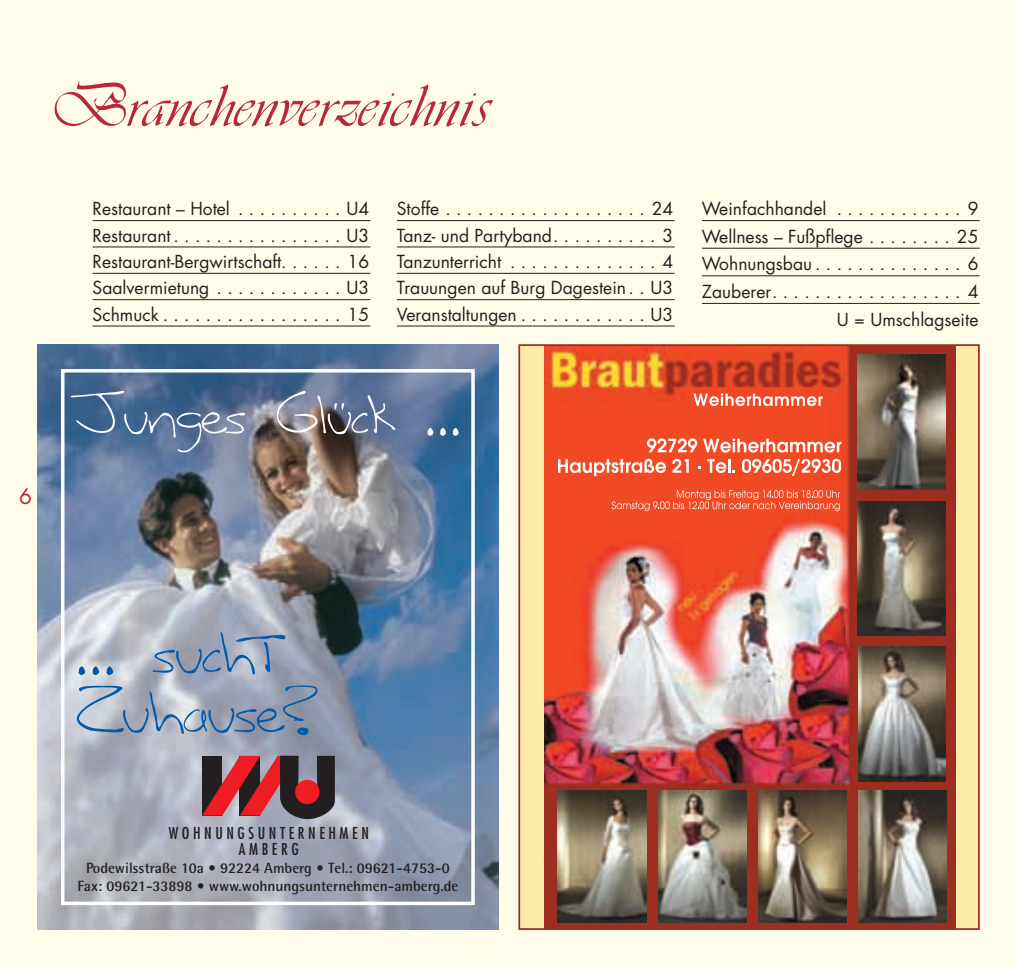
<style>
.page{position:relative;width:1017px;height:968px;background:#fff}
.page>*{position:absolute;margin:0;border:0;box-sizing:border-box;transform-origin:0 0}
.t1{font:69.48px/59.3px "Lefty Casual";color:#015aaa}
.t2{font:63px "Lefty Casual";color:#fff}
.t3{font:59.5px "Vivaldi";color:#b82837}
.t4{font:21px "Futura";color:#b82837}
.t5{font:17.5px/26.4px "Futura";color:#231f20;text-align:justify}
.t6{font:condensed 15.92px/15.9px "Futura";letter-spacing:.22em;color:#231f20;text-align:center}
.t7{font:700 14.88px/18px "Rotis Semi Sans";color:#231f20;text-align:center}
</style>
<div class="page">
<div style="left:0;top:0;width:1017px;height:967px;background:#fffdea"></div>
<img style="left:37px;top:344px;width:462px;height:585px">
<hr style="left:93px;top:220px;width:277px;height:1px;background:#231f20">
<hr style="left:93px;top:246px;width:277px;height:1px;background:#231f20">
<hr style="left:93px;top:273px;width:277px;height:1px;background:#231f20">
<hr style="left:93px;top:299px;width:277px;height:1px;background:#231f20">
<hr style="left:93px;top:325px;width:277px;height:1px;background:#231f20">
<hr style="left:397px;top:220px;width:278px;height:1px;background:#231f20">
<hr style="left:397px;top:246px;width:278px;height:1px;background:#231f20">
<hr style="left:397px;top:273px;width:278px;height:1px;background:#231f20">
<hr style="left:397px;top:299px;width:278px;height:1px;background:#231f20">
<hr style="left:397px;top:325px;width:278px;height:1px;background:#231f20">
<hr style="left:702px;top:220px;width:278px;height:1px;background:#231f20">
<hr style="left:702px;top:248px;width:278px;height:1px;background:#231f20">
<hr style="left:702px;top:275px;width:278px;height:1px;background:#231f20">
<hr style="left:702px;top:303px;width:278px;height:1px;background:#231f20">
<div style="left:520px;top:346px;width:460px;height:583px;background:#ffeba9"></div>
<img style="left:544px;top:347px;width:411px;height:579px">
<img style="left:858px;top:790px;width:88px;height:132px">
<img style="left:858px;top:355px;width:87px;height:135px">
<img style="left:758px;top:790px;width:89px;height:132px">
<img style="left:658px;top:790px;width:88px;height:132px">
<img style="left:558px;top:790px;width:88px;height:132px">
<svg style="left:693px;top:393px;width:130px;height:13px;background:#f58e77"></svg>
<svg style="left:558px;top:459px;width:108px;height:17px;background:#f58b74"></svg>
<svg style="left:672px;top:459px;width:17px;height:13px"></svg>
<svg style="left:707px;top:459px;width:28px;height:14px"></svg>
<svg style="left:742px;top:459px;width:99px;height:17px;background:#f58f79"></svg>
<svg style="left:647px;top:438px;width:50px;height:14px"></svg>
<svg style="left:703px;top:438px;width:138px;height:14px;background:#f5917b"></svg>
<svg style="left:612px;top:490px;width:228px;height:21px;background:#f26344"></svg>
<img style="left:858px;top:501px;width:87px;height:134px">
<img style="left:858px;top:646px;width:87px;height:135px">
<div style="left:518px;top:344px;width:462px;height:585px;border:2px solid #9d2e20"></div>
<h3 class="t3" style="left:47px;top:84px;width:439px">Branchenverzeichnis</h3>
<p class="t4" style="left:19px;top:487px;width:14px">6</p>
<p class="t5" style="left:93px;top:197px;width:278px">Restaurant – Hotel . . . . . . . . . . U4<br>Restaurant. . . . . . . . . . . . . . . . U3<br>Restaurant-Bergwirtschaft. . . . . . 16<br>Saalvermietung . . . . . . . . . . . . U3<br>Schmuck . . . . . . . . . . . . . . . . . 15</p>
<p class="t5" style="left:397px;top:197px;width:278px">Stoffe . . . . . . . . . . . . . . . . . . . 24<br>Tanz- und Partyband. . . . . . . . . . 3<br>Tanzunterricht . . . . . . . . . . . . . . 4<br>Trauungen auf Burg Dagestein. . U3<br>Veranstaltungen . . . . . . . . . . . . U3</p>
<p class="t5" style="left:702px;top:196px;width:278px;line-height:27.7px;text-align:right">Weinfachhandel . . . . . . . . . . . . 9<br>Wellness – Fußpflege . . . . . . . . 25<br>Wohnungsbau . . . . . . . . . . . . . . 6<br>Zauberer. . . . . . . . . . . . . . . . . . 4<br>U = Umschlagseite</p>
<h2 class="t2" style="left:76px;top:374px;width:389px">Junges Glück ...</h2>
<h1 class="t1" style="left:77px;top:618px;width:241px">... sucht<br>Zuhause?</h1>
<p class="t6" style="left:169px;top:826px;width:202px">WOHNUNGSUNTERNEHMEN<br>AMBERG</p>
<p class="t7" style="left:77px;top:860px;width:382px">Podewilsstraße 10a • 92224 Amberg • Tel.: 09621-4753-0<br>Fax: 09621-33898 • www.wohnungsunternehmen-amberg.de</p>
</div>
